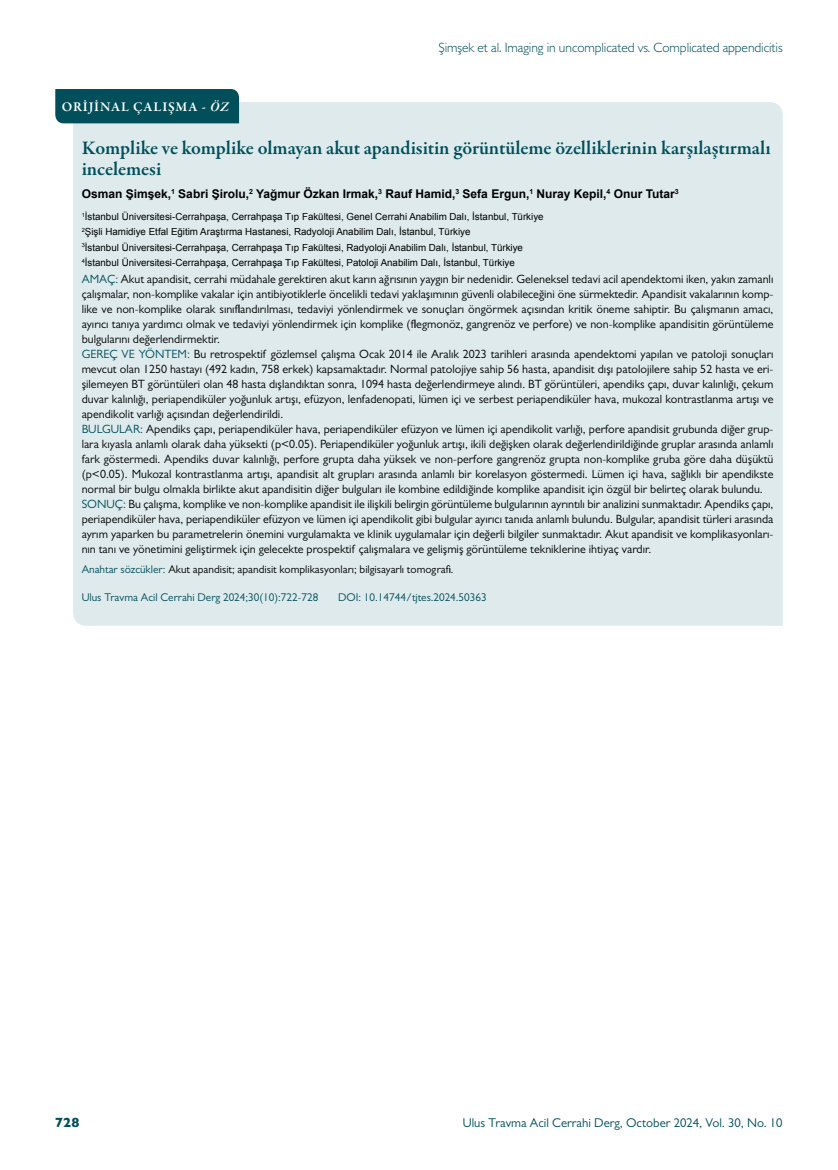
<style>
.page{position:relative;width:838px;height:1170px;background:#fff}
.page>*{position:absolute;margin:0;border:0;box-sizing:border-box;transform-origin:0 0}
.t1{font:600 19.5px/21px "Garamond Premr Pro";letter-spacing:-.005em;color:#004f5a}
.t2{font:300 13.5px "Gill Sans MT Pro";letter-spacing:-.005em;color:#004f5a}
.t3{font:600 13.5px "Garamond Premr Pro";letter-spacing:.06em;color:#fff}
.t4{font:800 13.5px "Gill Sans MT Pro";color:#004f5a}
.t5{font:12.75px "Gill Sans MT Pro";color:#004f5a}
.t6{font:12px/15px "Gill Sans MT Pro";color:#000}
.t7{font:700 12px "Arial";color:#000}
.t8{font:11.25px "Gill Sans MT Pro";color:#000}
.t9{font:11.25px "Gill Sans MT Pro";color:#004f5a}
.t10{font:9.75px/15.3px "Arial";color:#000}
.s1{font-style:italic}
.s2{color:#004f5a}
</style>
<div class="page">
<div style="left:73px;top:102px;width:709px;height:523px;background:#deeaec"></div>
<div style="left:55px;top:89px;width:184px;height:34px;background:#004f5a"></div>
<p class="t3" style="left:62px;top:99px;width:168px">ORİJİNAL ÇALIŞMA - <span class="s1">ÖZ</span></p>
<p class="t2" style="left:438px;top:39px;width:345px">Şimşek et al. Imaging in uncomplicated vs. Complicated appendicitis</p>
<h1 class="t1" style="left:82px;top:138px;width:690px">Komplike ve komplike olmayan akut apandisitin görüntüleme özelliklerinin karşılaştırmalı incelemesi</h1>
<p class="t7" style="left:82px;top:186px;width:598px">Osman Şimşek,<sup>1</sup> Sabri Şirolu,<sup>2</sup> Yağmur Özkan Irmak,<sup>3</sup> Rauf Hamid,<sup>3</sup> Sefa Ergun,<sup>1</sup> Nuray Kepil,<sup>4</sup> Onur Tutar<sup>3</sup></p>
<p class="t10" style="left:82px;top:209px;width:463px"><sup>1</sup>İstanbul Üniversitesi-Cerrahpaşa, Cerrahpaşa Tıp Fakültesi, Genel Cerrahi Anabilim Dalı, İstanbul, Türkiye <sup>2</sup>Şişli Hamidiye Etfal Eğitim Araştırma Hastanesi, Radyoloji Anabilim Dalı, İstanbul, Türkiye<br><sup>3</sup>İstanbul Üniversitesi-Cerrahpaşa, Cerrahpaşa Tıp Fakültesi, Radyoloji Anabilim Dalı, İstanbul, Türkiye <sup>4</sup>İstanbul Üniversitesi-Cerrahpaşa, Cerrahpaşa Tıp Fakültesi, Patoloji Anabilim Dalı, İstanbul, Türkiye</p>
<p class="t6" style="left:82px;top:271px;width:693px"><span class="s2">AMAÇ:</span> Akut apandisit, cerrahi müdahale gerektiren akut karın ağrısının yaygın bir nedenidir. Geleneksel tedavi acil apendektomi iken, yakın zamanlı çalışmalar, non-komplike vakalar için antibiyotiklerle öncelikli tedavi yaklaşımının güvenli olabileceğini öne sürmektedir. Apandisit vakalarının komp&shy;like ve non-komplike olarak sınıflandırılması, tedaviyi yönlendirmek ve sonuçları öngörmek açısından kritik öneme sahiptir. Bu çalışmanın amacı, ayırıcı tanıya yardımcı olmak ve tedaviyi yönlendirmek için komplike (flegmonöz, gangrenöz ve perfore) ve non-komplike apandisitin görüntüleme bulgularını değerlendirmektir.<br><span class="s2">GEREÇ VE YÖNTEM:</span> Bu retrospektif gözlemsel çalışma Ocak 2014 ile Aralık 2023 tarihleri arasında apendektomi yapılan ve patoloji sonuçları mevcut olan 1250 hastayı (492 kadın, 758 erkek) kapsamaktadır. Normal patolojiye sahip 56 hasta, apandisit dışı patolojilere sahip 52 hasta ve eri&shy;şilemeyen BT görüntüleri olan 48 hasta dışlandıktan sonra, 1094 hasta değerlendirmeye alındı. BT görüntüleri, apendiks çapı, duvar kalınlığı, çekum duvar kalınlığı, periapendiküler yoğunluk artışı, efüzyon, lenfadenopati, lümen içi ve serbest periapendiküler hava, mukozal kontrastlanma artışı ve apendikolit varlığı açısından değerlendirildi.<br><span class="s2">BULGULAR:</span> Apendiks çapı, periapendiküler hava, periapendiküler efüzyon ve lümen içi apendikolit varlığı, perfore apandisit grubunda diğer grup&shy;lara kıyasla anlamlı olarak daha yüksekti (p&lt;0.05). Periapendiküler yoğunluk artışı, ikili değişken olarak değerlendirildiğinde gruplar arasında anlamlı fark göstermedi. Apendiks duvar kalınlığı, perfore grupta daha yüksek ve non-perfore gangrenöz grupta non-komplike gruba göre daha düşüktü (p&lt;0.05). Mukozal kontrastlanma artışı, apandisit alt grupları arasında anlamlı bir korelasyon göstermedi. Lümen içi hava, sağlıklı bir apendikste normal bir bulgu olmakla birlikte akut apandisitin diğer bulguları ile kombine edildiğinde komplike apandisit için özgül bir belirteç olarak bulundu.<br><span class="s2">SONUÇ:</span> Bu çalışma, komplike ve non-komplike apandisit ile ilişkili belirgin görüntüleme bulgularının ayrıntılı bir analizini sunmaktadır. Apendiks çapı, periapendiküler hava, periapendiküler efüzyon ve lümen içi apendikolit gibi bulgular ayırıcı tanıda anlamlı bulundu. Bulgular, apandisit türleri arasında ayrım yaparken bu parametrelerin önemini vurgulamakta ve klinik uygulamalar için değerli bilgiler sunmaktadır. Akut apandisit ve komplikasyonları&shy;nın tanı ve yönetimini geliştirmek için gelecekte prospektif çalışmalara ve gelişmiş görüntüleme tekniklerine ihtiyaç vardır.</p>
<p class="t8" style="left:82px;top:562px;width:373px"><span class="s2">Anahtar sözcükler:</span> Akut apandisit; apandisit komplikasyonları; bilgisayarlı tomografi.</p>
<p class="t9" style="left:82px;top:590px;width:238px">Ulus Travma Acil Cerrahi Derg 2024;30(10):722-728</p>
<p class="t9" style="left:338px;top:590px;width:150px">DOI: 10.14744/tjtes.2024.50363</p>
<p class="t4" style="left:55px;top:1114px;width:26px">728</p>
<p class="t5" style="left:463px;top:1115px;width:321px">Ulus Travma Acil Cerrahi Derg, October 2024, Vol. 30, No. 10</p>
</div>
